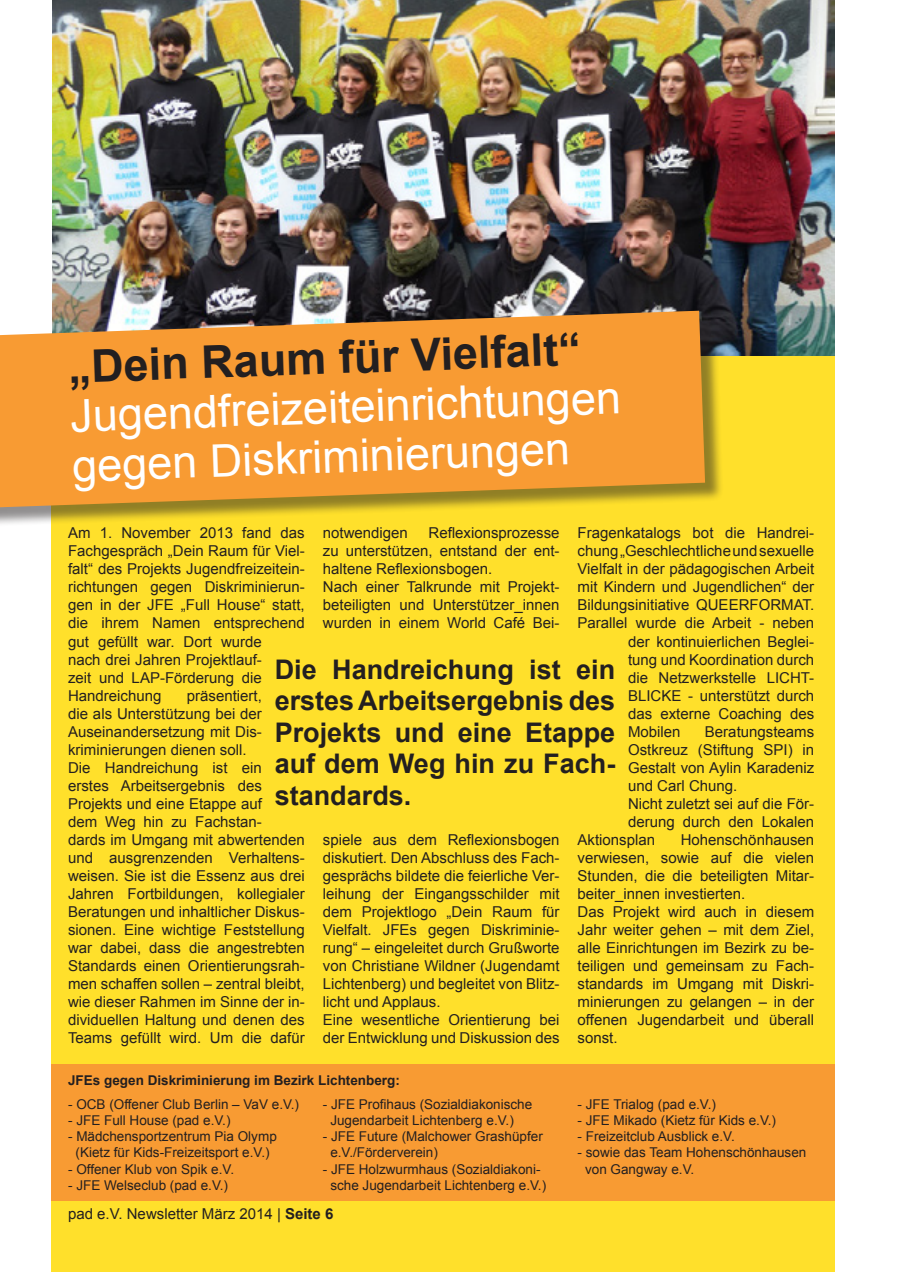
<style>
.page{position:relative;width:898px;height:1272px;background:#fff}
.page>*{position:absolute;margin:0;border:0;box-sizing:border-box;transform-origin:0 0}
.t1{font:45px/49.5px "Arial";color:#fff}
.t2{font:700 45px "Arial";color:#231f20}
.t3{font:700 27px/31.5px "Arial";color:#231f20;text-align:justify}
.t4{font:15px/18px "Arial";color:#231f20}
.t5{font:13.5px/16.2px "Arial";color:#231f20}
.t6{font:700 13.5px "Arial";color:#231f20}
.s1{font-weight:700}
</style>
<div class="page">
<div style="left:51px;top:354px;width:782px;height:917px;background:#ffe02b"></div>
<img style="left:52px;top:0;width:781px;height:355px">
<div style="left:0;top:313px;width:723px;height:214px;background:#231f20;opacity:.5"></div>
<svg style="left:0;top:311px;width:704px;height:196px;background:#ec9936"></svg>
<div style="left:51px;top:1064px;width:782px;height:136px;background:#f89b33"></div>
<h1 class="t2" style="left:68px;top:337px;width:513px;rotate:-2deg">„Dein Raum für Vielfalt“</h1>
<h1 class="t1" style="left:70px;top:392px;width:552px;rotate:-2deg">Jugendfreizeiteinrichtungen gegen Diskriminierungen</h1>
<p class="t4" style="left:323px;top:524px;width:238px;text-indent:106px">Reflexionsprozesse zu unterstützen, entstand der ent&shy;haltene Reflexionsbogen.<br>Nach einer Talkrunde mit Projekt&shy;beteiligten und Unterstützer_innen wurden in einem World Café Bei-</p>
<p class="t4" style="left:68px;top:524px;width:238px">Am 1. November 2013 fand das<br>Fachgespräch „Dein Raum für Viel&shy;falt“ des Projekts Jugendfreizeitein&shy;richtungen gegen Diskriminierun&shy;gen in der JFE „Full House“ statt, die ihrem Namen entsprechend gut gefüllt war. Dort wurde<br>nach drei Jahren Projektlauf-<br>zeit und LAP-Förderung die<br>Handreichung</p>
<p class="t4" style="left:323px;top:524px;width:87px">notwendigen</p>
<p class="t4" style="left:577px;top:524px;width:238px">Fragenkatalogs bot die Handrei-</p>
<p class="t4" style="left:577px;top:542px;width:238px">chung „Geschlechtliche und sexuelle</p>
<p class="t4" style="left:577px;top:560px;width:238px">Vielfalt in der pädagogischen Arbeit</p>
<p class="t4" style="left:577px;top:578px;width:238px">mit Kindern und Jugendlichen“ der</p>
<p class="t4" style="left:577px;top:596px;width:238px">Bildungsinitiative QUEERFORMAT.</p>
<p class="t4" style="left:577px;top:614px;width:238px">Parallel wurde die Arbeit - neben</p>
<p class="t4" style="left:628px;top:632px;width:188px">der kontinuierlichen Beglei-</p>
<p class="t4" style="left:628px;top:650px;width:188px">tung und Koordination durch</p>
<p class="t4" style="left:628px;top:668px;width:188px">die Netzwerkstelle LICHT-</p>
<p class="t4" style="left:628px;top:686px;width:188px">BLICKE - unterstützt durch</p>
<p class="t4" style="left:628px;top:704px;width:188px">das externe Coaching des</p>
<p class="t4" style="left:628px;top:722px;width:54px">Mobilen</p>
<p class="t4" style="left:704px;top:722px;width:111px">Beratungsteams</p>
<p class="t4" style="left:628px;top:740px;width:188px">Ostkreuz (Stiftung SPI) in</p>
<p class="t4" style="left:628px;top:758px;width:188px">Gestalt von Aylin Karadeniz</p>
<p class="t4" style="left:628px;top:776px;width:111px">und Carl Chung.</p>
<p class="t4" style="left:628px;top:794px;width:188px">Nicht zuletzt sei auf die För-</p>
<p class="t4" style="left:628px;top:812px;width:188px">derung durch den Lokalen</p>
<p class="t4" style="left:577px;top:830px;width:79px">Aktionsplan</p>
<h2 class="t3" style="left:274px;top:654px;width:342px">Die Handreichung ist ein erstes Arbeitsergebnis des Projekts und eine Etappe auf dem Weg hin zu Fach&shy;standards.</h2>
<p class="t4" style="left:68px;top:686px;width:238px;text-indent:119px">präsentiert,<br>die als Unterstützung bei der<br>Auseinandersetzung mit Dis&shy;kriminierungen dienen soll.<br>Die Handreichung ist ein erstes Arbeitsergebnis des<br>Projekts und eine Etappe auf<br>dem Weg hin zu Fachstan-<br>dards im Umgang mit abwertenden und ausgrenzenden Verhaltens&shy;weisen. Sie ist die Essenz aus drei<br>Jahren Fortbildungen, kollegialer<br>Beratungen und inhaltlicher Diskus&shy;sionen. Eine wichtige Feststellung war dabei, dass die angestrebten<br>Standards einen Orientierungsrah&shy;men schaffen sollen – zentral bleibt, wie dieser Rahmen im Sinne der in&shy;dividuellen Haltung und denen des<br>Teams gefüllt wird. Um die dafür</p>
<p class="t4" style="left:323px;top:830px;width:238px">spiele aus dem Reflexionsbogen diskutiert. Den Abschluss des Fach&shy;gesprächs bildete die feierliche Ver&shy;leihung der Eingangsschilder mit dem Projektlogo „Dein Raum für Vielfalt. JFEs gegen Diskriminie&shy;rung“ – eingeleitet durch Grußworte von Christiane Wildner (Jugendamt Lichtenberg) und begleitet von Blitz&shy;licht und Applaus.<br>Eine wesentliche Orientierung bei der Entwicklung und Diskussion des</p>
<p class="t4" style="left:577px;top:830px;width:238px;text-indent:103px">Hohenschönhausen verwiesen, sowie auf die vielen<br>Stunden, die die beteiligten Mitar&shy;beiter_innen investierten.<br>Das Projekt wird auch in diesem<br>Jahr weiter gehen – mit dem Ziel, alle Einrichtungen im Bezirk zu be&shy;teiligen und gemeinsam zu Fach&shy;standards im Umgang mit Diskri&shy;minierungen zu gelangen – in der offenen Jugendarbeit und überall sonst.</p>
<p class="t6" style="left:68px;top:1071px;width:333px">JFEs gegen Diskriminierung im Bezirk Lichtenberg:</p>
<p class="t5" style="left:68px;top:1095px;width:232px">- OCB (Offener Club Berlin – VaV e.V.)</p>
<p class="t5" style="left:68px;top:1112px;width:164px">- JFE Full House (pad e.V.)</p>
<p class="t5" style="left:68px;top:1128px;width:210px;text-align:center">- Mädchensportzentrum Pia Olymp (Kietz für Kids-Freizeitsport e.V.)</p>
<p class="t5" style="left:68px;top:1160px;width:167px">- Offener Klub von Spik e.V.</p>
<p class="t5" style="left:68px;top:1176px;width:161px">- JFE Welseclub (pad e.V.)</p>
<p class="t5" style="left:330px;top:1095px;width:203px;text-indent:-8px">- JFE Profihaus (Sozialdiakonische<br>Jugendarbeit Lichtenberg e.V.)</p>
<p class="t5" style="left:330px;top:1128px;width:214px;text-indent:-8px">- JFE Future (Malchower Grashüpfer e.V./Förderverein)</p>
<p class="t5" style="left:323px;top:1160px;width:225px;text-align:center">- JFE Holzwurmhaus (Sozialdiakoni&shy;sche Jugendarbeit Lichtenberg e.V.)</p>
<p class="t4" style="left:68px;top:1204px;width:267px">pad e.V. Newsletter März 2014 | <span class="s1">Seite 6</span></p>
<p class="t5" style="left:577px;top:1095px;width:140px">- JFE Trialog (pad e.V.)</p>
<p class="t5" style="left:577px;top:1112px;width:200px">- JFE Mikado (Kietz für Kids e.V.)</p>
<p class="t5" style="left:577px;top:1128px;width:159px">- Freizeitclub Ausblick e.V.</p>
<p class="t5" style="left:585px;top:1144px;width:223px;text-indent:-8px">- sowie das Team Hohenschönhausen von Gangway e.V.</p>
</div>
